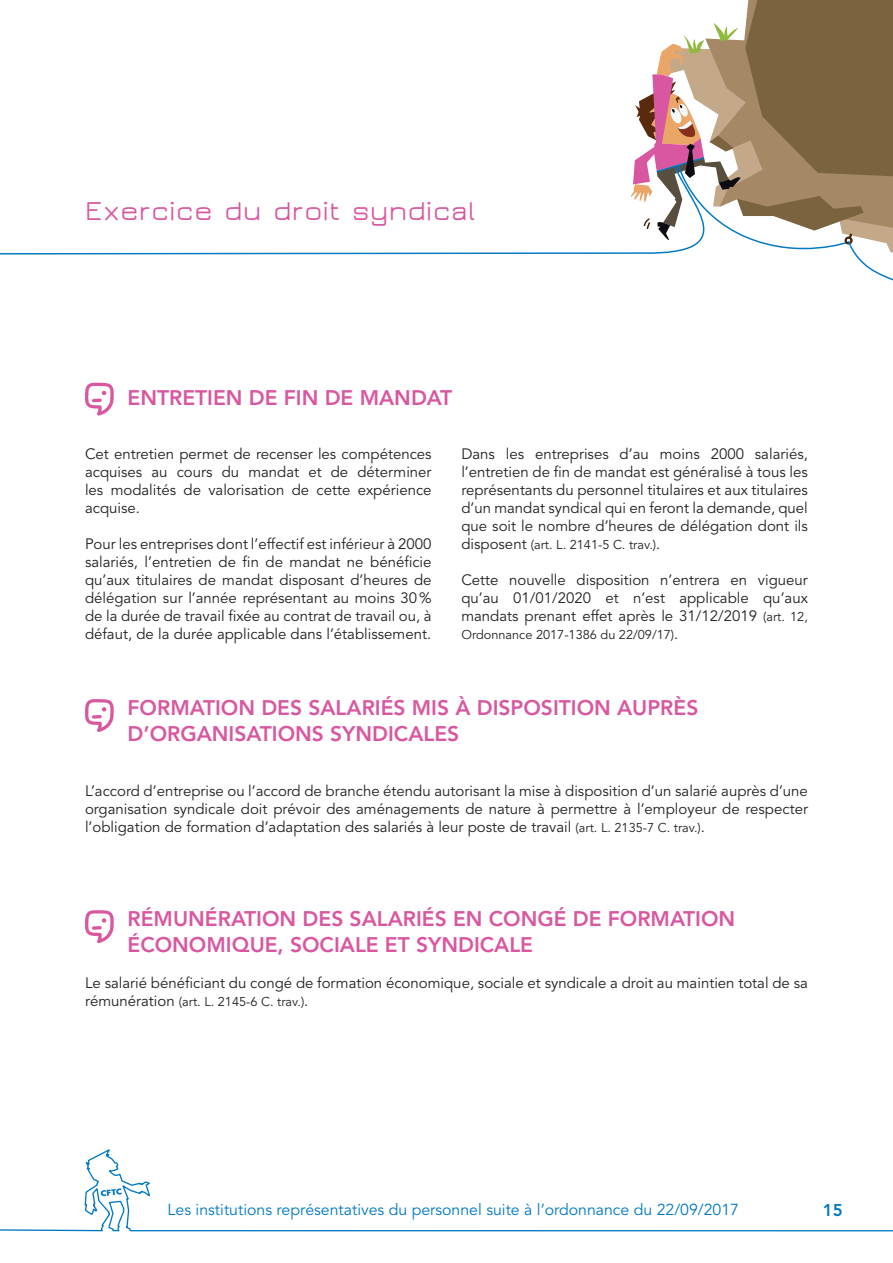
<style>
.page{position:relative;width:893px;height:1263px;background:#fff}
.page>*{position:absolute;margin:0;border:0;box-sizing:border-box;transform-origin:0 0}
.t1{font:500 28.5px "Jura";color:#d957a0}
.t2{font:800 21px/25.2px "Avenir";color:#d957a0}
.t3{font:800 16.95px "Avenir";color:#0079c2}
.t4{font:15.9px "Avenir";color:#0079c2}
.t5{font:15px/18px "Avenir";color:#231f20;text-align:justify}
.t6{font:12.75px "Avenir";color:#231f20}
.s1{font-size:15px}
.s2{font-size:12.75px}
</style>
<div class="page">
<svg style="left:1px;top:1149px;width:892px;height:83px"></svg>
<svg style="left:101px;top:1188px;width:24px;height:44px"></svg>
<svg style="left:0;top:252px;width:631px;height:3px"></svg>
<svg style="left:631px;top:0;width:262px;height:281px"></svg>
<svg style="left:85px;top:383px;width:29px;height:33px"></svg>
<svg style="left:85px;top:699px;width:29px;height:33px"></svg>
<svg style="left:85px;top:910px;width:29px;height:33px"></svg>
<h1 class="t1" style="left:85px;top:197px;width:392px">Exercice du droit syndical</h1>
<h2 class="t2" style="left:128px;top:385px;width:326px">ENTRETIEN DE FIN DE MANDAT</h2>
<p class="t5" style="left:85px;top:446px;width:348px">Cet entretien permet de recenser les compétences acquises au cours du mandat et de déterminer les modalités de valorisation de cette expérience acquise.</p>
<p class="t5" style="left:85px;top:536px;width:348px">Pour les entreprises dont l’effectif est inférieur à 2000 salariés, l’entretien de fin de mandat ne bénéficie qu’aux titulaires de mandat disposant d’heures de délégation sur l’année représentant au moins 30% de la durée de travail fixée au contrat de travail ou, à défaut, de la durée applicable dans l’établissement.</p>
<p class="t5" style="left:461px;top:446px;width:348px">Dans les entreprises d’au moins 2000 salariés, l’entretien de fin de mandat est généralisé à tous les représentants du personnel titulaires et aux titulaires d’un mandat syndical qui en feront la demande, quel que soit le nombre d’heures de délégation dont ils</p>
<p class="t6" style="left:461px;top:538px;width:200px"><span class="s1">disposent</span> (art. L. 2141-5 C. trav.)<span class="s1">.</span></p>
<p class="t5" style="left:461px;top:572px;width:348px">Cette nouvelle disposition n’entrera en vigueur qu’au 01/01/2020 et n’est applicable qu’aux mandats prenant effet après le 31/12/2019 <span class="s2">(art. 12,</span></p>
<p class="t6" style="left:461px;top:628px;width:219px">Ordonnance 2017-1386 du 22/09/17)<span class="s1">.</span></p>
<h2 class="t2" style="left:128px;top:695px;width:572px">FORMATION DES SALARIÉS MIS À DISPOSITION AUPRÈS<br>D’ORGANISATIONS SYNDICALES</h2>
<p class="t5" style="left:85px;top:783px;width:724px">L’accord d’entreprise ou l’accord de branche étendu autorisant la mise à disposition d’un salarié auprès d’une organisation syndicale doit prévoir des aménagements de nature à permettre à l’employeur de respecter l’obligation de formation d’adaptation des salariés à leur poste de travail <span class="s2">(art. L. 2135-7 C. trav.)</span>.</p>
<h2 class="t2" style="left:128px;top:906px;width:609px">RÉMUNÉRATION DES SALARIÉS EN CONGÉ DE FORMATION<br>ÉCONOMIQUE, SOCIALE ET SYNDICALE</h2>
<p class="t5" style="left:85px;top:974px;width:724px">Le salarié bénéficiant du congé de formation économique, sociale et syndicale a droit au maintien total de sa</p>
<p class="t6" style="left:85px;top:994px;width:225px"><span class="s1">rémunération</span> (art. L. 2145-6 C. trav.)<span class="s1">.</span></p>
<p class="t4" style="left:168px;top:1200px;width:573px">Les institutions représentatives du personnel suite à l’ordonnance du 22/09/2017</p>
<p class="t3" style="left:823px;top:1200px;width:22px">15</p>
</div>
